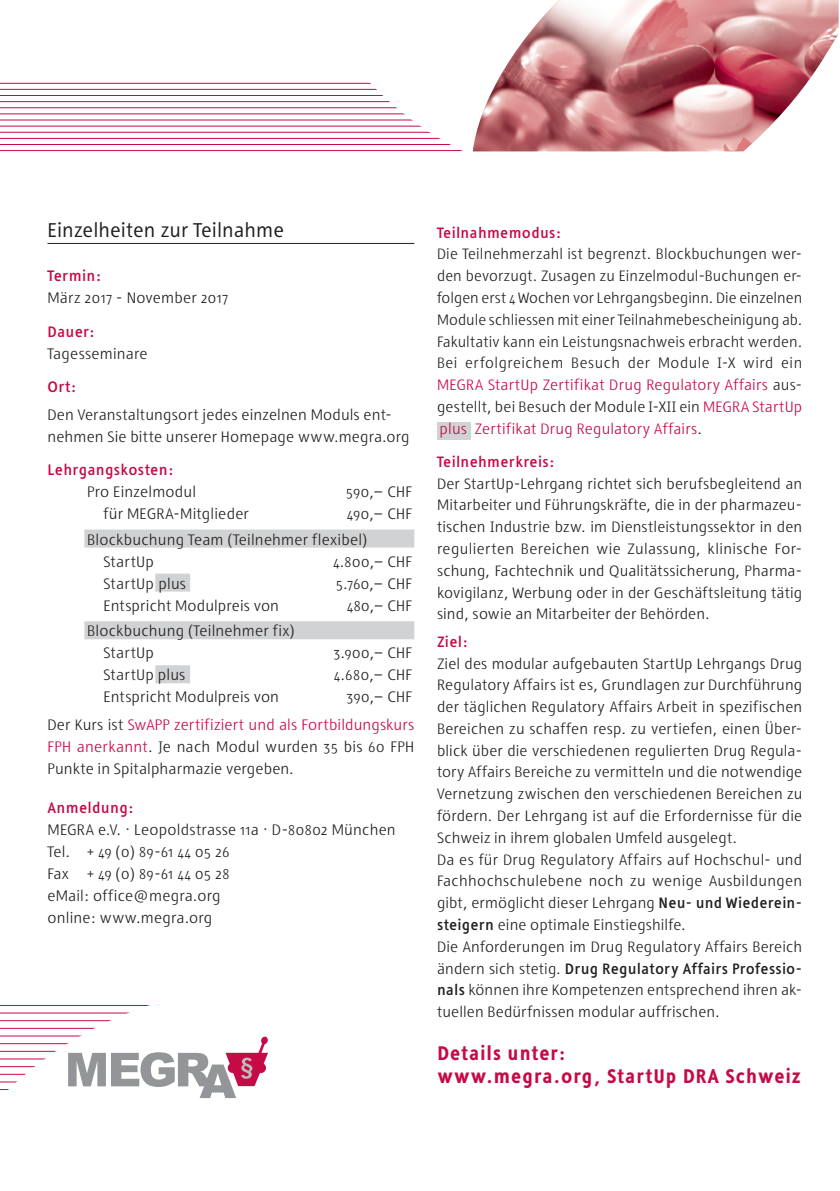
<style>
.page{position:relative;width:840px;height:1191px;background:#fff}
.page>*{position:absolute;margin:0;border:0;box-sizing:border-box;transform-origin:0 0}
.t1{font:21px "Tara";color:#231f20}
.t2{font:900 20.8px/22.8px "Tara";letter-spacing:.02em;color:#c60a45}
.t3{font:300 16px/22px "Tara";letter-spacing:.01em;color:#231f20}
.t4{font:300 16px/27.6px "Tara";letter-spacing:.005em;color:#c60a45;text-align:right}
.t5{font:700 16px "Tara";letter-spacing:.015em;color:#c60a45}
.t6{font:300 15.8px/21.8px "Tara";letter-spacing:.01em;color:#231f20;text-align:justify}
.t7{font:700 15.8px "Tara";letter-spacing:.015em;color:#c60a45}
.s1{color:#231f20}
.s2{color:#c60a45}
.s3{font-weight:700}
</style>
<div class="page">
<div style="left:437px;top:422px;width:33px;height:17px;background:#d1d2d4"></div>
<hr style="left:0;top:83px;width:839px;height:1px;background:#c60a45">
<hr style="left:0;top:89px;width:839px;height:1px;background:#c60a45">
<hr style="left:0;top:95px;width:839px;height:1px;background:#c60a45">
<hr style="left:0;top:101px;width:839px;height:1px;background:#c60a45">
<hr style="left:0;top:107px;width:839px;height:1px;background:#c60a45">
<hr style="left:0;top:113px;width:839px;height:1px;background:#c60a45">
<hr style="left:0;top:120px;width:839px;height:1px;background:#c60a45">
<hr style="left:0;top:126px;width:839px;height:1px;background:#c60a45">
<hr style="left:0;top:132px;width:839px;height:1px;background:#c60a45">
<hr style="left:0;top:138px;width:839px;height:1px;background:#c60a45">
<hr style="left:0;top:144px;width:839px;height:1px;background:#c60a45">
<hr style="left:0;top:150px;width:839px;height:1px;background:#c60a45">
<svg style="left:306px;top:0;width:533px;height:152px"></svg>
<img style="left:472px;top:0;width:366px;height:151px">
<svg style="left:0;top:1005px;width:150px;height:86px"></svg>
<svg style="left:68px;top:1036px;width:200px;height:62px"></svg>
<hr style="left:47px;top:243px;width:367px;height:1px;background:#231f20">
<div style="left:84px;top:529px;width:330px;height:18px;background:#d1d2d4"></div>
<div style="left:155px;top:573px;width:35px;height:18px;background:#d1d2d4"></div>
<div style="left:84px;top:621px;width:330px;height:18px;background:#d1d2d4"></div>
<div style="left:155px;top:665px;width:35px;height:18px;background:#d1d2d4"></div>
<h1 class="t1" style="left:47px;top:219px;width:238px">Einzelheiten zur Teilnahme</h1>
<p class="t5" style="left:47px;top:267px;width:55px">Termin:</p>
<p class="t3" style="left:47px;top:287px;width:182px">März 2017 - November 2017</p>
<p class="t5" style="left:47px;top:322px;width:49px">Dauer:</p>
<p class="t3" style="left:47px;top:342px;width:102px">Tagesseminare</p>
<p class="t5" style="left:47px;top:378px;width:30px">Ort:</p>
<p class="t3" style="left:47px;top:403px;width:363px">Den Veranstaltungsort jedes einzelnen Moduls ent&shy;nehmen Sie bitte unserer Homepage www.megra.org</p>
<p class="t5" style="left:47px;top:461px;width:128px">Lehrgangskosten:</p>
<p class="t3" style="left:87px;top:481px;width:110px">Pro Einzelmodul</p>
<p class="t3" style="left:345px;top:481px;width:68px">590,– CHF</p>
<p class="t3" style="left:103px;top:503px;width:147px">für MEGRA-Mitglieder</p>
<p class="t3" style="left:87px;top:501px;width:326px;line-height:25.6px;text-indent:259px">490,– CHF<br>Blockbuchung Team (Teilnehmer flexibel)</p>
<p class="t3" style="left:103px;top:550px;width:52px">StartUp</p>
<p class="t3" style="left:333px;top:550px;width:80px">4.800,– CHF</p>
<p class="t3" style="left:103px;top:572px;width:84px">StartUp plus</p>
<p class="t3" style="left:335px;top:572px;width:78px">5.760,– CHF</p>
<p class="t3" style="left:103px;top:594px;width:177px">Entspricht Modulpreis von</p>
<p class="t3" style="left:346px;top:594px;width:67px">480,– CHF</p>
<p class="t3" style="left:103px;top:620px;width:192px;text-indent:-16px">Blockbuchung (Teilnehmer fix)<br>StartUp</p>
<p class="t3" style="left:333px;top:642px;width:80px">3.900,– CHF</p>
<p class="t3" style="left:103px;top:664px;width:83px">StartUp plus</p>
<p class="t3" style="left:334px;top:664px;width:79px">4.680,– CHF</p>
<p class="t3" style="left:103px;top:686px;width:177px">Entspricht Modulpreis von</p>
<p class="t4" style="left:47px;top:683px;width:368px"><span class="s1">390,– CHF<br>Der Kurs ist</span> SwAPP zertifiziert und als Fortbildungskurs</p>
<p class="t3" style="left:47px;top:736px;width:368px"><span class="s2">FPH anerkannt</span>. Je nach Modul wurden 35 bis 60 FPH<br>Punkte in Spitalpharmazie vergeben.</p>
<p class="t5" style="left:47px;top:799px;width:88px">Anmeldung:</p>
<p class="t3" style="left:47px;top:819px;width:349px">MEGRA e.V. · Leopoldstrasse 11a · D-80802 München<br>Tel. + 49 (0) 89-61 44 05 26<br>Fax + 49 (0) 89-61 44 05 28<br>eMail: office@megra.org<br>online: www.megra.org</p>
<p class="t7" style="left:437px;top:224px;width:126px">Teilnahmemodus:</p>
<p class="t6" style="left:437px;top:243px;width:366px">Die Teilnehmerzahl ist begrenzt. Blockbuchungen wer&shy;den bevorzugt. Zusagen zu Einzelmodul-Buchungen er&shy;folgen erst 4 Wochen vor Lehrgangsbeginn. Die einzelnen Module schliessen mit einer Teilnahmebescheinigung ab.<br>Fakultativ kann ein Leistungsnachweis erbracht werden.<br>Bei erfolgreichem Besuch der Module I-X wird ein <span class="s2">MEGRA StartUp Zertifikat Drug Regulatory Affairs</span> aus&shy;gestellt, bei Besuch der Module I-XII ein <span class="s2">MEGRA StartUp plus Zertifikat Drug Regulatory Affairs</span>.</p>
<p class="t7" style="left:437px;top:453px;width:119px">Teilnehmerkreis:</p>
<p class="t6" style="left:437px;top:472px;width:366px">Der StartUp-Lehrgang richtet sich berufsbegleitend an Mitarbeiter und Führungskräfte, die in der pharmazeu&shy;tischen Industrie bzw. im Dienstleistungssektor in den regulierten Bereichen wie Zulassung, klinische For&shy;schung, Fachtechnik und Qualitätssicherung, Pharma&shy;kovigilanz, Werbung oder in der Geschäftsleitung tätig sind, sowie an Mitarbeiter der Behörden.</p>
<p class="t7" style="left:437px;top:633px;width:32px">Ziel:</p>
<p class="t6" style="left:437px;top:652px;width:366px;text-align:left">Ziel des modular aufgebauten StartUp Lehrgangs Drug Regulatory Affairs ist es, Grundlagen zur Durchführung der täglichen Regulatory Affairs Arbeit in spezifischen Bereichen zu schaffen resp. zu vertiefen, einen Über&shy;blick über die verschiedenen regulierten Drug Regula&shy;tory Affairs Bereiche zu vermitteln und die notwendige Vernetzung zwischen den verschiedenen Bereichen zu fördern. Der Lehrgang ist auf die Erfordernisse für die Schweiz in ihrem globalen Umfeld ausgelegt.<br>Da es für Drug Regulatory Affairs auf Hochschul- und Fachhochschulebene noch zu wenige Ausbildungen gibt, ermöglicht dieser Lehrgang <span class="s3">Neu- und Wiederein&shy;steigern</span> eine optimale Einstiegshilfe.<br>Die Anforderungen im Drug Regulatory Affairs Bereich ändern sich stetig. <span class="s3">Drug Regulatory Affairs Professio&shy;nals</span> können ihre Kompetenzen entsprechend ihren ak&shy;tuellen Bedürfnissen modular auffrischen.</p>
<h2 class="t2" style="left:437px;top:1041px;width:365px">Details unter:<br>www.megra.org, StartUp DRA Schweiz</h2>
</div>
